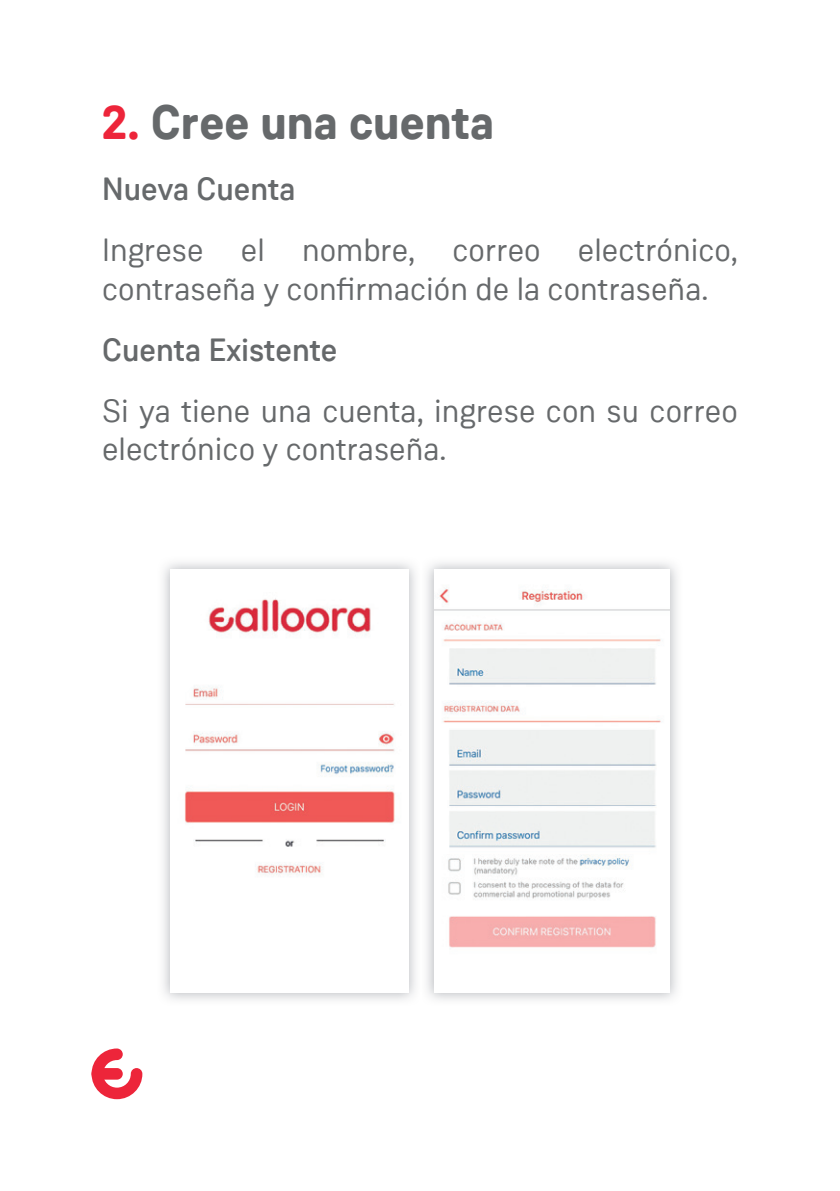
<style>
.page{position:relative;width:840px;height:1191px;background:#fff}
.page>*{position:absolute;margin:0;border:0;box-sizing:border-box;transform-origin:0 0}
.t1{font:700 48px "Weissenhof Grotesk";color:#66696b}
.t2{font:32px/38.4px "Weissenhof Grotesk";color:#66696b}
.t3{font:500 32px "Weissenhof Grotesk";color:#66696b}
.s1{color:#ed253a}
</style>
<div class="page">
<svg style="left:91px;top:1048px;width:51px;height:51px"></svg>
<div style="left:91px;top:1068px;width:32px;height:11px;background:#ed253a;border-radius:6px"></div>
<img style="left:434px;top:584px;width:235px;height:369px">
<img style="left:181px;top:592px;width:220px;height:286px">
<h1 class="t1" style="left:102px;top:92px;width:393px"><span class="s1">2.</span> Cree una cuenta</h1>
<p class="t3" style="left:102px;top:169px;width:195px">Nueva Cuenta</p>
<p class="t2" style="left:102px;top:231px;width:637px">Ingrese el nombre, correo electrónico, contraseña y confirmación de la contraseña.</p>
<p class="t3" style="left:102px;top:330px;width:237px">Cuenta Existente</p>
<p class="t2" style="left:102px;top:392px;width:636px">Si ya tiene una cuenta, ingrese con su correo electrónico y contraseña.</p>
</div>
